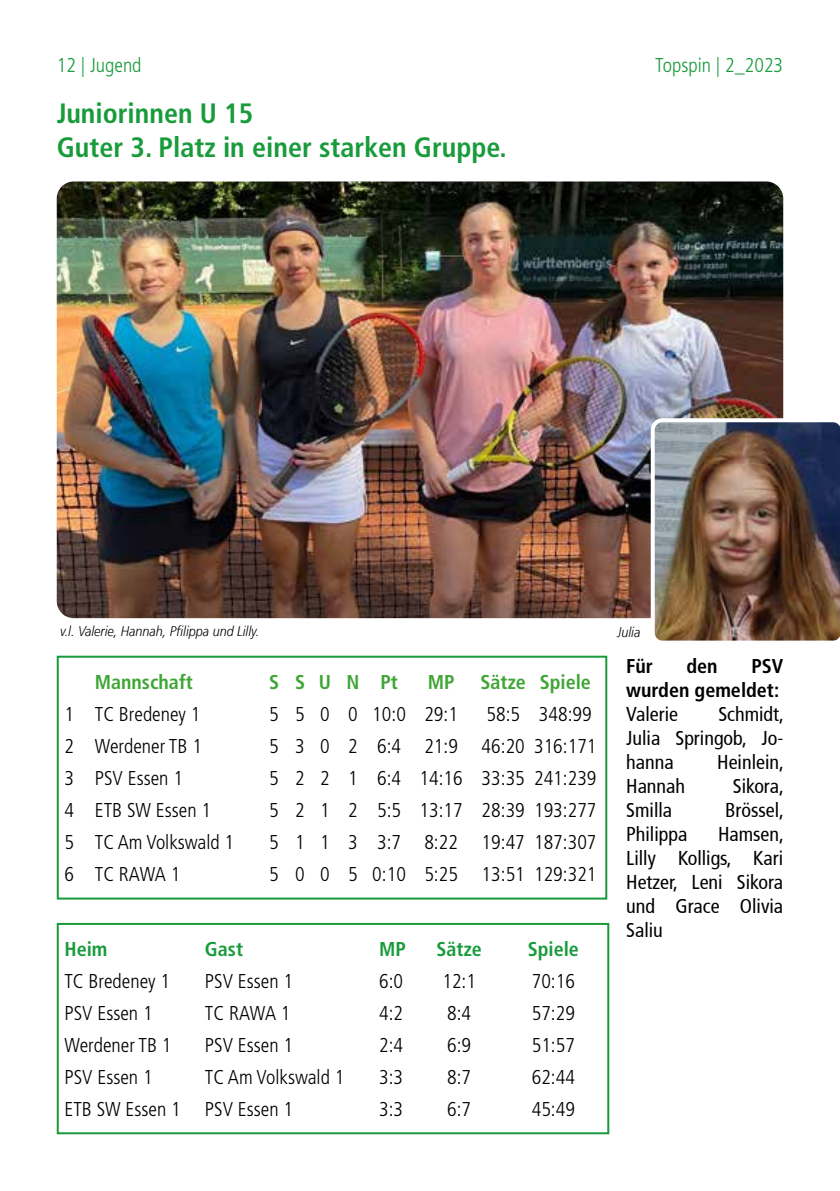
<style>
.page{position:relative;width:840px;height:1191px;background:#fff}
.page>*{position:absolute;margin:0;border:0;box-sizing:border-box;transform-origin:0 0}
.t1{font:700 condensed 28px/33.6px "Frutiger LT Std";color:#199b3c}
.t2{font:300 condensed 20px "Frutiger LT Std";color:#000}
.t3{font:condensed 20px/24px "Frutiger";color:#000;text-align:justify}
.t4{font:700 condensed 20px "Frutiger LT Std";color:#3fa535}
.t5{font:700 condensed 20px/24px "Frutiger LT Std";color:#000;text-align:right}
.t6{font:300 condensed 20px "Frutiger LT Std";color:#199b3c}
.t7{font:700 condensed 20px "Frutiger LT Std";color:#199b3c}
.t8{font:italic 300 14px "Frutiger";color:#000;scale:.9 1}
</style>
<div class="page">
<img style="left:57px;top:181px;width:725px;height:437px">
<div style="left:57px;top:923px;width:552px;height:211px;border:2px solid #199b3c"></div>
<div style="left:57px;top:655px;width:550px;height:244px;border:2px solid #199b3c"></div>
<img style="left:650px;top:418px;width:189px;height:223px">
<p class="t6" style="left:57px;top:53px;width:86px">12 | Jugend</p>
<p class="t6" style="left:654px;top:53px;width:130px">Topspin | 2_2023</p>
<h1 class="t1" style="left:57px;top:97px;width:451px">Juniorinnen U 15<br>Guter 3. Platz in einer starken Gruppe.</h1>
<p class="t8" style="left:60px;top:623px;width:222px">v.l. Valerie, Hannah, Pfilippa und Lilly.</p>
<p class="t4" style="left:95px;top:670px;width:99px">Mannschaft</p>
<p class="t4" style="left:269px;top:670px;width:130px">SSUN Pt</p>
<p class="t4" style="left:427px;top:670px;width:28px">MP</p>
<p class="t4" style="left:480px;top:670px;width:112px">Sätze Spiele</p>
<p class="t2" style="left:64px;top:703px;width:137px">1 TC Bredeney 1</p>
<p class="t2" style="left:269px;top:703px;width:190px">5 5 0 0 10:0 29:1</p>
<p class="t2" style="left:486px;top:703px;width:107px">58:5 348:99</p>
<p class="t2" style="left:64px;top:735px;width:139px">2 Werdener TB 1</p>
<p class="t2" style="left:269px;top:735px;width:329px">5 3 0 2 6:4 21:9 46:20 316:171</p>
<p class="t2" style="left:64px;top:767px;width:120px">3 PSV Essen 1</p>
<p class="t2" style="left:269px;top:767px;width:329px">5 2 2 1 6:4 14:16 33:35 241:239</p>
<p class="t2" style="left:64px;top:799px;width:148px">4 ETB SW Essen 1</p>
<p class="t2" style="left:269px;top:799px;width:329px">5 2 1 2 5:5 13:17 28:39 193:277</p>
<p class="t2" style="left:64px;top:831px;width:171px">5 TC Am Volkswald 1</p>
<p class="t2" style="left:269px;top:831px;width:329px">5 1 1 3 3:7 8:22 19:47 187:307</p>
<p class="t2" style="left:64px;top:863px;width:117px">6 TC RAWA 1</p>
<p class="t2" style="left:269px;top:863px;width:329px">5 0 0 5 0:10 5:25 13:51 129:321</p>
<p class="t7" style="left:64px;top:937px;width:44px">Heim</p>
<p class="t7" style="left:205px;top:937px;width:40px">Gast</p>
<p class="t7" style="left:379px;top:937px;width:28px">MP</p>
<p class="t7" style="left:436px;top:937px;width:47px">Sätze</p>
<p class="t7" style="left:527px;top:937px;width:53px">Spiele</p>
<p class="t2" style="left:64px;top:969px;width:107px">TC Bredeney 1</p>
<p class="t2" style="left:205px;top:969px;width:90px">PSV Essen 1</p>
<p class="t2" style="left:379px;top:969px;width:25px">6:0</p>
<p class="t2" style="left:442px;top:969px;width:35px">12:1</p>
<p class="t2" style="left:531px;top:969px;width:45px">70:16</p>
<p class="t2" style="left:64px;top:1001px;width:90px">PSV Essen 1</p>
<p class="t2" style="left:205px;top:1001px;width:87px">TC RAWA 1</p>
<p class="t2" style="left:379px;top:1001px;width:25px">4:2</p>
<p class="t2" style="left:447px;top:1001px;width:25px">8:4</p>
<p class="t2" style="left:531px;top:1001px;width:45px">57:29</p>
<p class="t2" style="left:64px;top:1033px;width:109px">Werdener TB 1</p>
<p class="t2" style="left:205px;top:1033px;width:90px">PSV Essen 1</p>
<p class="t2" style="left:379px;top:1033px;width:25px">2:4</p>
<p class="t2" style="left:447px;top:1033px;width:25px">6:9</p>
<p class="t2" style="left:531px;top:1033px;width:45px">51:57</p>
<p class="t2" style="left:64px;top:1065px;width:90px">PSV Essen 1</p>
<p class="t2" style="left:205px;top:1065px;width:141px">TC Am Volkswald 1</p>
<p class="t2" style="left:379px;top:1065px;width:25px">3:3</p>
<p class="t2" style="left:447px;top:1065px;width:25px">8:7</p>
<p class="t2" style="left:531px;top:1065px;width:45px">62:44</p>
<p class="t2" style="left:64px;top:1097px;width:230px">ETB SW Essen 1 PSV Essen 1</p>
<p class="t2" style="left:379px;top:1097px;width:25px">3:3</p>
<p class="t2" style="left:447px;top:1097px;width:25px">6:7</p>
<p class="t2" style="left:531px;top:1097px;width:45px">45:49</p>
<p class="t8" style="left:617px;top:624px;width:27px">Julia</p>
<p class="t5" style="left:626px;top:654px;width:28px">Für</p>
<p class="t5" style="left:686px;top:654px;width:33px">den</p>
<p class="t5" style="left:626px;top:654px;width:158px">PSV<br>wurden gemeldet:</p>
<p class="t3" style="left:626px;top:702px;width:53px">Valerie</p>
<p class="t3" style="left:626px;top:702px;width:159px;text-indent:92px">Schmidt, Julia Springob, Jo&shy;hanna</p>
<p class="t3" style="left:716px;top:750px;width:68px">Heinlein,</p>
<p class="t3" style="left:626px;top:774px;width:60px">Hannah</p>
<p class="t3" style="left:732px;top:774px;width:53px">Sikora,</p>
<p class="t3" style="left:626px;top:798px;width:47px">Smilla</p>
<p class="t3" style="left:724px;top:798px;width:60px">Brössel,</p>
<p class="t3" style="left:626px;top:822px;width:63px">Philippa</p>
<p class="t3" style="left:626px;top:822px;width:159px;text-indent:92px">Hamsen, Lilly Kolligs, Kari Hetzer, Leni Sikora und Grace Olivia Saliu</p>
</div>
